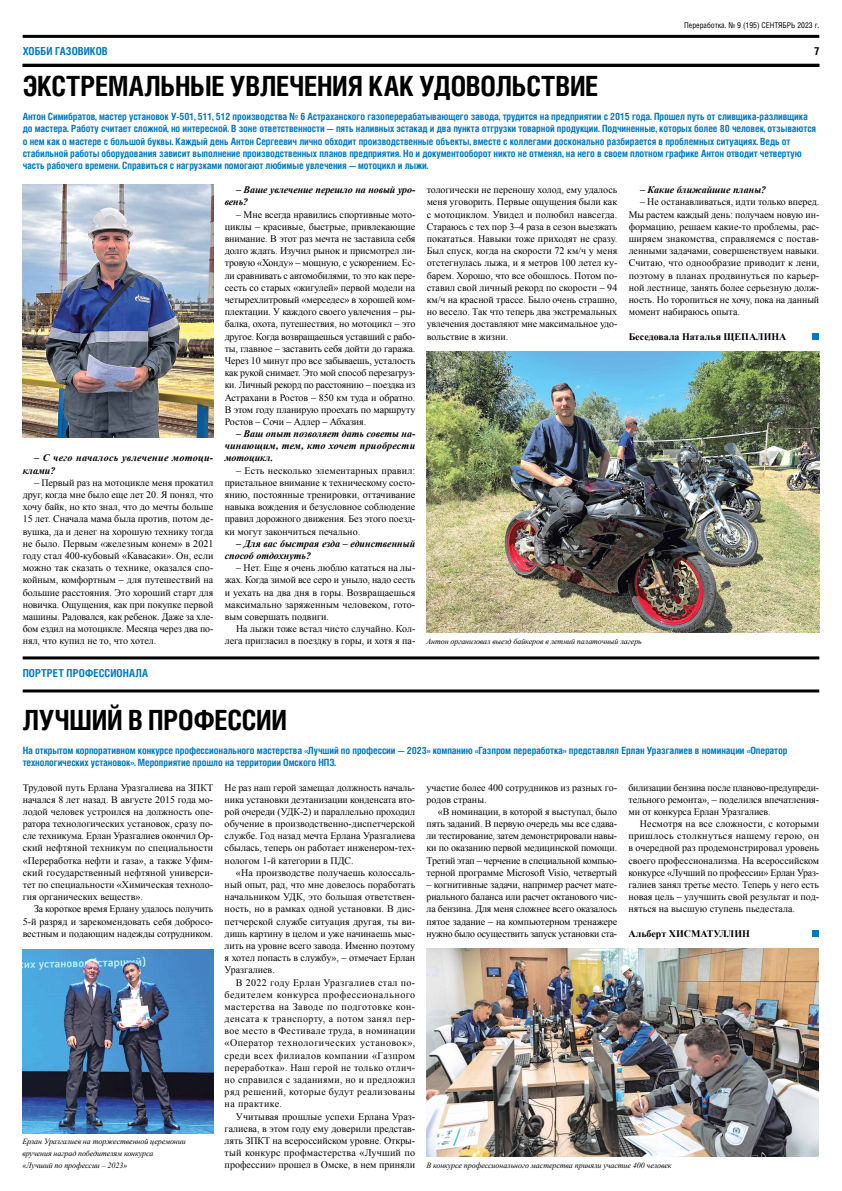
<style>
.page{position:relative;width:842px;height:1191px;background:#fff}
.page>*{position:absolute;margin:0;border:0;box-sizing:border-box;transform-origin:0 0}
.t1{font:700 condensed 27.9px "Helios C Cn";letter-spacing:-.01em;color:#000}
.t2{font:700 condensed 11px "Helios";letter-spacing:.005em;color:#0079c1}
.t3{font:700 condensed 11px "Helios";color:#000}
.t4{font:10px/12.2px "Times New Roman";color:#000;text-align:justify}
.t5{font:700 condensed 10px/12.2px "Helios C Cn";letter-spacing:-.01em;color:#0079c1}
.t6{font:italic 700 10px/12.2px "Times New Roman";color:#000}
.t7{font:700 10px "Times New Roman";color:#000}
.t8{font:italic 700 10px/12.2px "Times New Roman";letter-spacing:.025em;color:#000}
.t9{font:italic 8px/12.2px "Times New Roman";letter-spacing:-.01em;color:#000}
.t10{font:condensed 8px "Helios";color:#000}
</style>
<div class="page">
<hr style="left:23px;top:35px;width:796px;height:3px;background:#000">
<hr style="left:23px;top:64px;width:796px;height:3px;background:#000">
<div style="left:812px;top:333px;width:7px;height:6px;background:#0079c1"></div>
<div style="left:812px;top:930px;width:7px;height:6px;background:#0079c1"></div>
<img style="left:22px;top:949px;width:191px;height:184px">
<img style="left:426px;top:949px;width:393px;height:207px">
<img style="left:427px;top:352px;width:392px;height:280px">
<img style="left:22px;top:185px;width:191px;height:252px">
<hr style="left:23px;top:656px;width:796px;height:3px;background:#000">
<hr style="left:23px;top:689px;width:796px;height:3px;background:#000">
<p class="t10" style="left:684px;top:21px;width:137px">Переработка. № 9 (195) СЕНТЯБРЬ 2023 г.</p>
<p class="t2" style="left:23px;top:44px;width:87px">ХОББИ ГАЗОВИКОВ</p>
<p class="t3" style="left:814px;top:44px;width:7px">7</p>
<h1 class="t1" style="left:23px;top:69px;width:577px">ЭКСТРЕМАЛЬНЫЕ УВЛЕЧЕНИЯ КАК УДОВОЛЬСТВИЕ</h1>
<p class="t5" style="left:23px;top:110px;width:795px">Антон Симибратов, мастер установок У-501, 511, 512 производства № 6 Астраханского газоперерабатывающего завода, трудится на предприятии с 2015 года. Прошел путь от сливщика-разливщика до мастера. Работу считает сложной, но интересной. В зоне ответственности — пять наливных эстакад и два пункта отгрузки товарной продукции. Подчиненные, которых более 80 человек, отзываются о нем как о мастере с большой буквы. Каждый день Антон Сергеевич лично обходит производственные объекты, вместе с коллегами досконально разбирается в проблемных ситуациях. Ведь от стабильной работы оборудования зависит выполнение производственных планов предприятия. Но и документооборот никто не отменял, на него в своем плотном графике Антон отводит четвертую часть рабочего времени. Справиться с нагрузками помогают любимые увлечения — мотоцикл и лыжи.</p>
<p class="t8" style="left:23px;top:452px;width:192px;text-indent:11px">– С чего началось увлечение мотоци&shy;клами?</p>
<p class="t4" style="left:23px;top:476px;width:192px;text-indent:11px">– Первый раз на мотоцикле меня прокатил друг, когда мне было еще лет 20. Я понял, что хочу байк, но кто знал, что до мечты больше 15 лет. Сначала мама была против, потом де&shy;вушка, да и денег на хорошую технику тогда не было. Первым «железным конем» в 2021 году стал 400-кубовый «Кавасаки». Он, если можно так сказать о технике, оказался спо&shy;койным, комфортным – для путешествий на большие расстояния. Это хороший старт для новичка. Ощущения, как при покупке первой машины. Радовался, как ребенок. Даже за хле&shy;бом ездил на мотоцикле. Месяца через два по&shy;нял, что купил не то, что хотел.</p>
<p class="t2" style="left:23px;top:666px;width:127px">ПОРТРЕТ ПРОФЕССИОНАЛА</p>
<p class="t6" style="left:225px;top:184px;width:192px;text-indent:11px">– Ваше увлечение перешло на новый уро&shy;вень?</p>
<p class="t4" style="left:225px;top:208px;width:192px;text-indent:11px">– Мне всегда нравились спортивные мото&shy;циклы – красивые, быстрые, привлекающие внимание. В этот раз мечта не заставила себя долго ждать. Изучил рынок и присмотрел ли&shy;тровую «Хонду» – мощную, с ускорением. Ес&shy;ли сравнивать с автомобилями, то это как пере&shy;сесть со старых «жигулей» первой модели на четырехлитровый «мерседес» в хорошей ком&shy;плектации. У каждого своего увлечения – ры&shy;балка, охота, путешествия, но мотоцикл – это другое. Когда возвращаешься уставший с рабо&shy;ты, главное – заставить себя дойти до гаража.<br>Через 10 минут про все забываешь, усталость как рукой снимает. Это мой способ перезагруз&shy;ки. Личный рекорд по расстоянию – поездка из Астрахани в Ростов – 850 км туда и обратно.<br>В этом году планирую проехать по маршруту Ростов – Сочи – Адлер – Абхазия.</p>
<p class="t6" style="left:225px;top:427px;width:192px;text-align:justify;text-indent:11px">– Ваш опыт позволяет дать советы на&shy;чинающим, тем, кто хочет приобрести мотоцикл.</p>
<p class="t4" style="left:225px;top:464px;width:192px;text-indent:11px">– Есть несколько элементарных правил: пристальное внимание к техническому состо&shy;янию, постоянные тренировки, оттачивание навыка вождения и безусловное соблюдение правил дорожного движения. Без этого поезд&shy;ки могут закончиться печально.</p>
<p class="t6" style="left:225px;top:537px;width:192px;text-indent:11px">– Для вас быстрая езда – единственный способ отдохнуть?</p>
<p class="t4" style="left:225px;top:561px;width:192px;text-indent:11px">– Нет. Еще я очень люблю кататься на лы&shy;жах. Когда зимой все серо и уныло, надо сесть и уехать на два дня в горы. Возвращаешься максимально заряженным человеком, гото&shy;вым совершать подвиги.</p>
<p class="t4" style="left:225px;top:622px;width:192px;text-align:right">На лыжи тоже встал чисто случайно. Кол&shy;лега пригласил в поездку в горы, и хотя я па-</p>
<p class="t4" style="left:427px;top:184px;width:192px">тологически не переношу холод, ему удалось меня уговорить. Первые ощущения были как с мотоциклом. Увидел и полюбил навсегда.<br>Стараюсь с тех пор 3–4 раза в сезон выезжать покататься. Навыки тоже приходят не сразу.<br>Был спуск, когда на скорости 72 км/ч у меня отстегнулась лыжа, и я метров 100 летел ку&shy;барем. Хорошо, что все обошлось. Потом по&shy;ставил свой личный рекорд по скорости – 94 км/ч на красной трассе. Было очень страшно, но весело. Так что теперь два экстремальных увлечения доставляют мне максимальное удо&shy;вольствие в жизни.</p>
<p class="t6" style="left:640px;top:184px;width:128px">– Какие ближайшие планы?</p>
<p class="t4" style="left:629px;top:196px;width:192px;text-indent:11px">– Не останавливаться, идти только вперед.<br>Мы растем каждый день: получаем новую ин&shy;формацию, решаем какие-то проблемы, рас&shy;ширяем знакомства, справляемся с постав&shy;ленными задачами, совершенствуем навыки.<br>Считаю, что однообразие приводит к лени, поэтому в планах продвинуться по карьер&shy;ной лестнице, занять более серьезную долж&shy;ность. Но торопиться не хочу, пока на данный момент набираюсь опыта.</p>
<p class="t7" style="left:629px;top:329px;width:159px">Беседовала Наталья ЩЕПАЛИНА</p>
<p class="t9" style="left:426px;top:635px;width:217px">Антон организовал выезд байкеров в летний палаточный лагерь</p>
<h1 class="t1" style="left:23px;top:703px;width:266px">ЛУЧШИЙ В ПРОФЕССИИ</h1>
<p class="t5" style="left:23px;top:744px;width:766px">На открытом корпоративном конкурсе профессионального мастерства «Лучший по профессии — 2023» компанию «Газпром переработка» представлял Ерлан Уразгалиев в номинации «Оператор технологических установок». Мероприятие прошло на территории Омского НПЗ.</p>
<p class="t4" style="left:23px;top:781px;width:192px">Трудовой путь Ерлана Уразгалиева на ЗПКТ начался 8 лет назад. В августе 2015 года мо&shy;лодой человек устроился на должность опе&shy;ратора технологических установок, сразу по&shy;сле техникума. Ерлан Уразгалиев окончил Ор&shy;ский нефтяной техникум по специальности «Переработка нефти и газа», а также Уфим&shy;ский государственный нефтяной универси&shy;тет по специальности «Химическая техноло&shy;гия органических веществ».</p>
<p class="t4" style="left:23px;top:902px;width:192px;text-indent:11px">За короткое время Ерлану удалось получить 5-й разряд и зарекомендовать себя добросо&shy;вестным и подающим надежды сотрудником.</p>
<p class="t4" style="left:427px;top:781px;width:192px">участие более 400 сотрудников из разных го&shy;родов страны.</p>
<p class="t4" style="left:427px;top:805px;width:192px;text-indent:11px">«В номинации, в которой я выступал, было пять заданий. В первую очередь мы все сдава&shy;ли тестирование, затем демонстрировали навы&shy;ки по оказанию первой медицинской помощи.<br>Третий этап – черчение в специальной компью&shy;терной программе Microsoft Visio, четвертый</p>
<p class="t4" style="left:427px;top:878px;width:192px">– когнитивные задачи, например расчет мате&shy;риального баланса или расчет октанового чис&shy;ла бензина. Для меня сложнее всего оказалось пятое задание – на компьютерном тренажере нужно было осуществить запуск установки ста-</p>
<p class="t4" style="left:628px;top:781px;width:192px">билизации бензина после планово-предупреди&shy;тельного ремонта», – поделился впечатления&shy;ми от конкурса Ерлан Уразгалиев.</p>
<p class="t4" style="left:628px;top:817px;width:192px;text-indent:11px">Несмотря на все сложности, с которыми пришлось столкнуться нашему герою, он в очередной раз продемонстрировал уровень своего профессионализма. На всероссийском конкурсе «Лучший по профессии» Ерлан Ураз&shy;галиев занял третье место. Теперь у него есть новая цель – улучшить свой результат и под&shy;няться на высшую ступень пьедестала.</p>
<p class="t7" style="left:628px;top:926px;width:123px">Альберт ХИСМАТУЛЛИН</p>
<p class="t4" style="left:225px;top:781px;width:192px">Не раз наш герой замещал должность началь&shy;ника установки деэтанизации конденсата вто&shy;рой очереди (УДК-2) и параллельно проходил обучение в производственно-диспетчерской службе. Год назад мечта Ерлана Уразгалиева сбылась, теперь он работает инженером-тех&shy;нологом 1-й категории в ПДС.</p>
<p class="t4" style="left:225px;top:866px;width:192px;text-indent:11px">«На производстве получаешь колоссаль&shy;ный опыт, рад, что мне довелось поработать начальником УДК, это большая ответствен&shy;ность, но в рамках одной установки. В дис&shy;петчерской службе ситуация другая, ты ви&shy;дишь картину в целом и уже начинаешь мыс&shy;лить на уровне всего завода. Именно поэтому я хотел попасть в службу», – отмечает Ерлан Уразгалиев.</p>
<p class="t4" style="left:225px;top:976px;width:192px;text-indent:11px">В 2022 году Ерлан Уразгалиев стал по&shy;бедителем конкурса профессионального мастерства на Заводе по подготовке кон&shy;денсата к транспорту, а потом занял пер&shy;вое место в Фестивале труда, в номинации «Оператор технологических установок», среди всех филиалов компании «Газпром переработка». Наш герой не только отлич&shy;но справился с заданиями, но и предложил ряд решений, которые будут реализованы на практике.</p>
<p class="t4" style="left:225px;top:1110px;width:192px;text-indent:11px">Учитывая прошлые успехи Ерлана Ураз&shy;галиева, в этом году ему доверили представ&shy;лять ЗПКТ на всероссийском уровне. Откры&shy;тый конкурс профмастерства «Лучший по профессии» прошел в Омске, в нем приняли</p>
<p class="t9" style="left:22px;top:1135px;width:165px">Ерлан Уразгалиев на торжественной церемонии вручения наград победителям конкурса<br>«Лучший по профессии – 2023»</p>
<p class="t9" style="left:426px;top:1159px;width:247px">В конкурсе профессионального мастерства приняли участие 400 человек</p>
</div>
